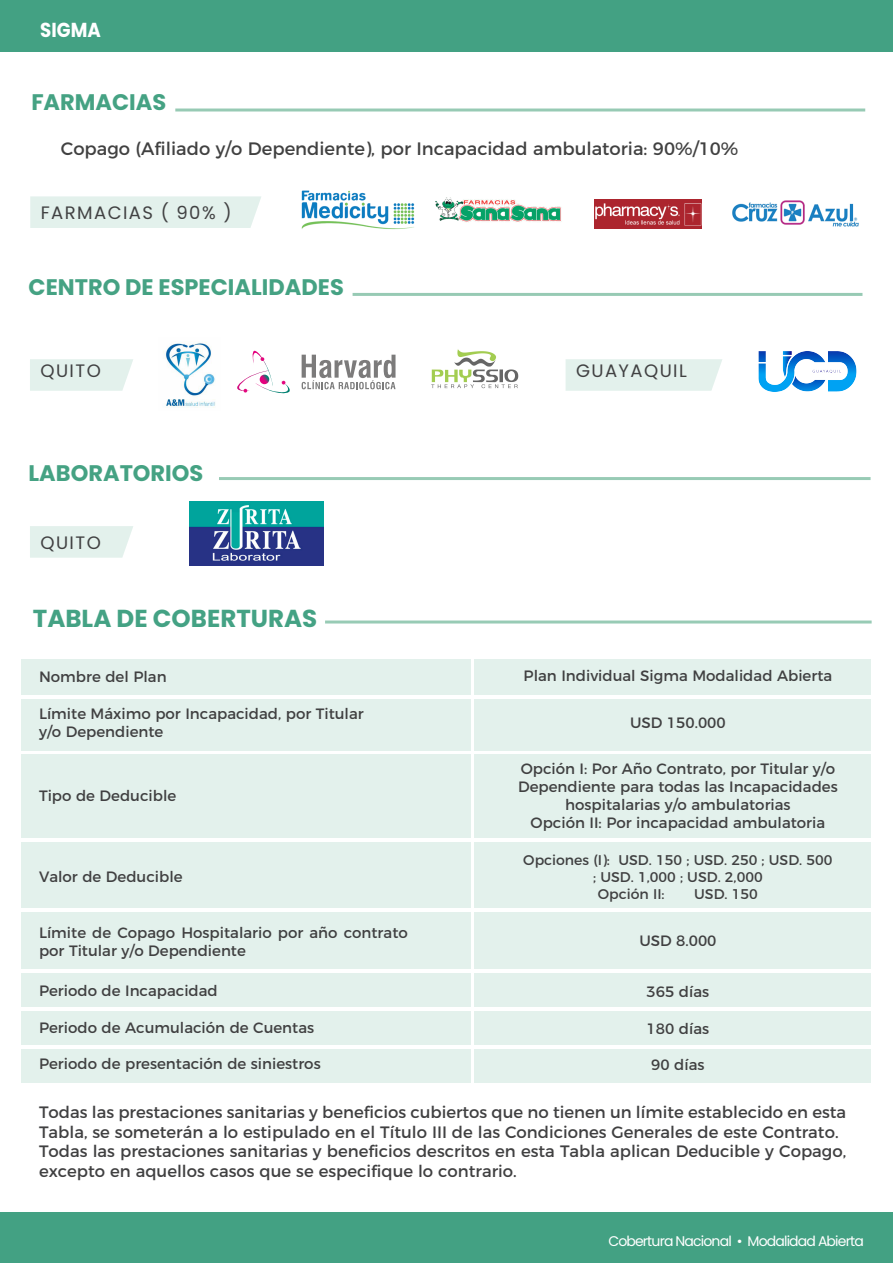
<style>
.page{position:relative;width:893px;height:1263px;background:#fff}
.page>*{position:absolute;margin:0;border:0;box-sizing:border-box;transform-origin:0 0}
.t1{font:700 24.6px "Poppins";color:#44a284}
.t2{font:700 22.5px "Poppins";color:#45a283}
.t3{font:700 20.25px "Poppins";color:#fff;scale:.9 1}
.t4{font:18px "Montserrat";color:#414141}
.t5{font:18px "Poppins";letter-spacing:.08em;color:#414142}
.t6{font:16.5px/19.8px "Montserrat";color:#404041}
.t7{font:15px/18px "Montserrat";color:#404041}
.t8{font:14.1px "Montserrat";color:#404041}
.t9{font:13.95px "Poppins";letter-spacing:-.06em;color:#fff}
</style>
<div class="page">
<div style="left:21px;top:699px;width:450px;height:51px;background:#e3f1ec"></div>
<div style="left:475px;top:699px;width:396px;height:51px;background:#e3f1ec"></div>
<div style="left:21px;top:659px;width:450px;height:36px;background:#e3f1ec"></div>
<div style="left:475px;top:659px;width:396px;height:36px;background:#e3f1ec"></div>
<div style="left:21px;top:754px;width:450px;height:84px;background:#e3f1ec"></div>
<div style="left:475px;top:754px;width:396px;height:84px;background:#e3f1ec"></div>
<div style="left:21px;top:912px;width:450px;height:57px;background:#e3f1ec"></div>
<div style="left:475px;top:912px;width:396px;height:57px;background:#e3f1ec"></div>
<div style="left:21px;top:842px;width:450px;height:66px;background:#e3f1ec"></div>
<div style="left:475px;top:842px;width:396px;height:66px;background:#e3f1ec"></div>
<div style="left:21px;top:973px;width:450px;height:34px;background:#e3f1ec"></div>
<div style="left:475px;top:973px;width:396px;height:34px;background:#e3f1ec"></div>
<div style="left:21px;top:1011px;width:450px;height:33px;background:#e3f1ec"></div>
<div style="left:475px;top:1011px;width:396px;height:33px;background:#e3f1ec"></div>
<div style="left:21px;top:1049px;width:450px;height:33px;background:#e3f1ec"></div>
<div style="left:475px;top:1049px;width:396px;height:33px;background:#e3f1ec"></div>
<hr style="left:353px;top:293px;width:509px;height:3px;background:#7ebda2">
<hr style="left:325px;top:620px;width:547px;height:3px;background:#7fbea3">
<hr style="left:219px;top:477px;width:652px;height:3px;background:#7fbea3">
<div style="left:30px;top:196px;width:231px;height:32px;background:#e3f1ec"></div>
<div style="left:30px;top:359px;width:103px;height:32px;background:#e3f1ec"></div>
<div style="left:30px;top:526px;width:103px;height:32px;background:#e3f1ec"></div>
<div style="left:566px;top:359px;width:156px;height:32px;background:#e3f1ec"></div>
<hr style="left:175px;top:108px;width:690px;height:3px;background:#7ebda2">
<img style="left:301px;top:191px;width:114px;height:39px">
<img style="left:595px;top:199px;width:107px;height:30px">
<img style="left:732px;top:200px;width:127px;height:27px">
<img style="left:435px;top:197px;width:127px;height:25px">
<img style="left:163px;top:342px;width:52px;height:66px">
<svg style="left:237px;top:351px;width:53px;height:43px"></svg>
<svg style="left:302px;top:355px;width:93px;height:34px"></svg>
<img style="left:431px;top:349px;width:88px;height:40px">
<img style="left:758px;top:351px;width:99px;height:41px">
<img style="left:189px;top:502px;width:134px;height:64px">
<div style="left:0;top:0;width:893px;height:51px;background:#43a183"></div>
<div style="left:0;top:1213px;width:893px;height:50px;background:#43a183"></div>
<h3 class="t3" style="left:40px;top:18px;width:69px">SIGMA</h3>
<h2 class="t2" style="left:31px;top:89px;width:136px">FARMACIAS</h2>
<p class="t4" style="left:61px;top:134px;width:679px">Copago (Afiliado y/o Dependiente), por Incapacidad ambulatoria: 90%/10%</p>
<p class="t5" style="left:41px;top:202px;width:192px">FARMACIAS ( 90% )</p>
<h2 class="t2" style="left:29px;top:274px;width:317px">CENTRO DE ESPECIALIDADES</h2>
<p class="t5" style="left:40px;top:361px;width:62px">QUITO</p>
<h2 class="t2" style="left:29px;top:460px;width:176px">LABORATORIOS</h2>
<p class="t5" style="left:40px;top:532px;width:62px">QUITO</p>
<h1 class="t1" style="left:33px;top:604px;width:286px">TABLA DE COBERTURAS</h1>
<p class="t5" style="left:576px;top:361px;width:112px">GUAYAQUIL</p>
<p class="t7" style="left:39px;top:667px;width:129px">Nombre del Plan</p>
<p class="t7" style="left:524px;top:666px;width:310px">Plan Individual Sigma Modalidad Abierta</p>
<p class="t7" style="left:39px;top:704px;width:326px">Límite Máximo por Incapacidad, por Titular y/o Dependiente</p>
<p class="t7" style="left:630px;top:712px;width:97px">USD 150.000</p>
<p class="t7" style="left:39px;top:785px;width:139px">Tipo de Deducible</p>
<p class="t7" style="left:39px;top:866px;width:145px">Valor de Deducible</p>
<p class="t7" style="left:518px;top:759px;width:321px;text-align:center">Opción I: Por Año Contrato, por Titular y/o Dependiente para todas las Incapacidades hospitalarias y/o ambulatorias<br>Opción II: Por incapacidad ambulatoria</p>
<p class="t8" style="left:523px;top:848px;width:311px">Opciones (I): USD. 150 ; USD. 250 ; USD. 500</p>
<p class="t8" style="left:593px;top:865px;width:171px">; USD. 1,000 ; USD. 2,000</p>
<p class="t8" style="left:598px;top:882px;width:68px">Opción II:</p>
<p class="t8" style="left:694px;top:882px;width:65px">USD. 150</p>
<p class="t7" style="left:39px;top:922px;width:370px">Límite de Copago Hospitalario por año contrato por Titular y/o Dependiente</p>
<p class="t7" style="left:639px;top:931px;width:79px">USD 8.000</p>
<p class="t7" style="left:39px;top:980px;width:180px">Periodo de Incapacidad</p>
<p class="t7" style="left:647px;top:981px;width:64px">365 días</p>
<p class="t7" style="left:39px;top:1017px;width:277px">Periodo de Acumulación de Cuentas</p>
<p class="t7" style="left:647px;top:1018px;width:64px">180 días</p>
<p class="t7" style="left:39px;top:1053px;width:283px">Periodo de presentación de siniestros</p>
<p class="t7" style="left:651px;top:1054px;width:55px">90 días</p>
<p class="t6" style="left:39px;top:1100px;width:809px">Todas las prestaciones sanitarias y beneficios cubiertos que no tienen un límite establecido en esta Tabla, se someterán a lo estipulado en el Título III de las Condiciones Generales de este Contrato.<br>Todas las prestaciones sanitarias y beneficios descritos en esta Tabla aplican Deducible y Copago, excepto en aquellos casos que se especifique lo contrario.</p>
<p class="t9" style="left:608px;top:1233px;width:257px">Cobertura Nacional • Modalidad Abierta</p>
</div>
